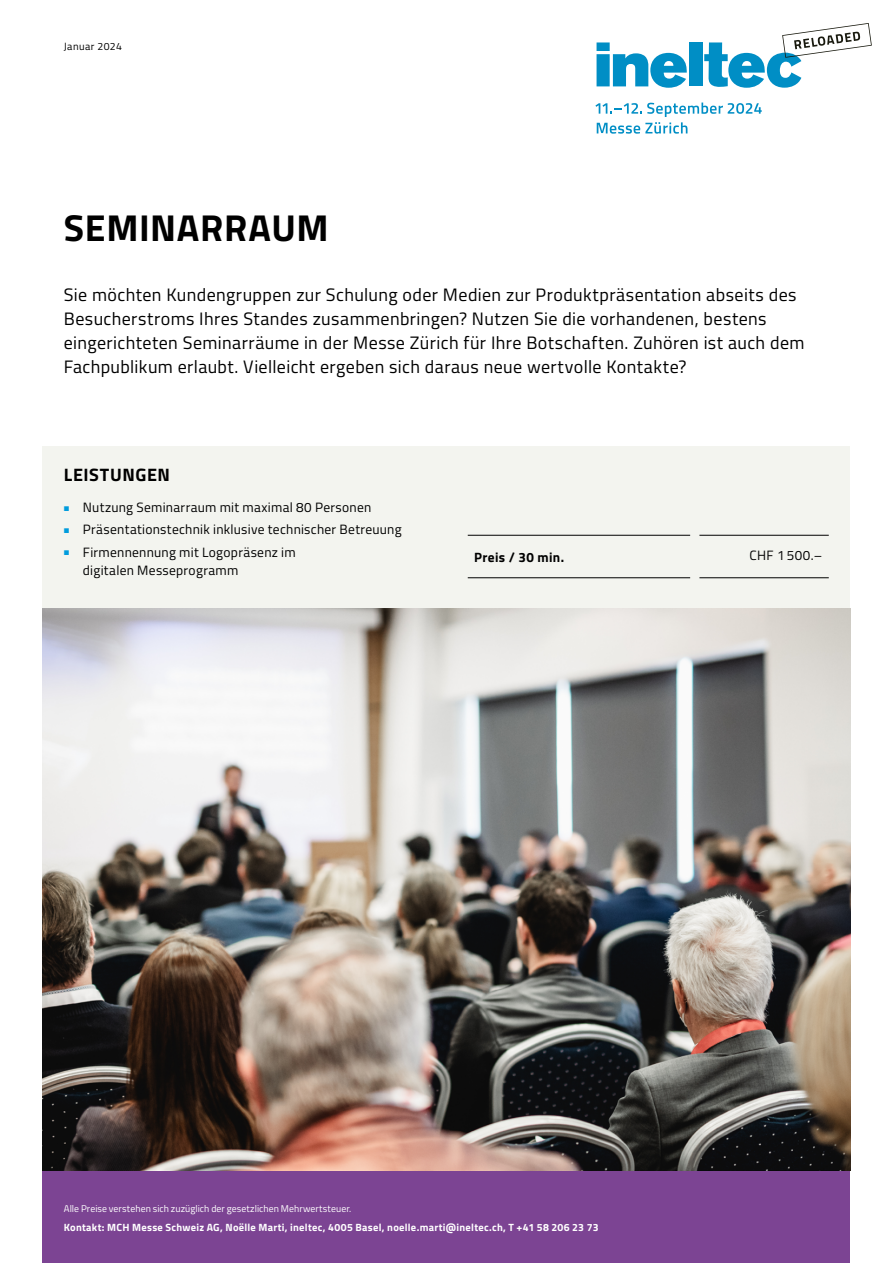
<style>
.page{position:relative;width:893px;height:1263px;background:#fff}
.page>*{position:absolute;margin:0;border:0;box-sizing:border-box;transform-origin:0 0}
.t1{font:700 37.5px "Titillium";letter-spacing:.015em;color:#000}
.t2{font:18px/24px "Titillium";letter-spacing:.02em;color:#000}
.t3{font:700 18px "Titillium";letter-spacing:.035em;color:#000}
.t4{font:13.5px/22.2px "Titillium";letter-spacing:.02em;color:#000}
.t5{font:700 13.5px "Titillium";letter-spacing:.03em;color:#000}
.t6{font:700 10.5px "Titillium";letter-spacing:.025em;color:#fff}
.t7{font:10.5px "Titillium";letter-spacing:.04em;color:#000}
.t8{font:9.75px "Titillium";letter-spacing:.005em;color:#fff}
</style>
<div class="page">
<svg style="left:597px;top:42px;width:90px;height:46px"></svg>
<div style="left:689px;top:42px;width:13px;height:44px;background:#008ec5"></div>
<svg style="left:595px;top:103px;width:167px;height:31px"></svg>
<svg style="left:704px;top:23px;width:168px;height:65px"></svg>
<div style="left:43px;top:1171px;width:807px;height:92px;background:#7c4493"></div>
<div style="left:43px;top:446px;width:807px;height:162px;background:#f3f4ef"></div>
<img style="left:43px;top:608px;width:807px;height:563px">
<hr style="left:468px;top:535px;width:222px;height:1px;background:#000">
<hr style="left:699px;top:535px;width:130px;height:1px;background:#000">
<hr style="left:468px;top:577px;width:222px;height:1px;background:#000">
<hr style="left:699px;top:577px;width:130px;height:1px;background:#000">
<p class="t7" style="left:64px;top:39px;width:60px">Januar 2024</p>
<h1 class="t1" style="left:64px;top:199px;width:266px">SEMINARRAUM</h1>
<p class="t2" style="left:64px;top:281px;width:742px">Sie möchten Kundengruppen zur Schulung oder Medien zur Produktpräsentation abseits des Besucherstroms Ihres Standes zusammenbringen? Nutzen Sie die vorhandenen, bestens eingerichteten Seminarräume in der Messe Zürich für Ihre Botschaften. Zuhören ist auch dem Fachpublikum erlaubt. Vielleicht ergeben sich daraus neue wertvolle Kontakte?</p>
<p class="t3" style="left:64px;top:461px;width:108px">LEISTUNGEN</p>
<p class="t4" style="left:83px;top:495px;width:320px">Nutzung Seminarraum mit maximal 80 Personen<br>Präsentationstechnik inklusive technischer Betreuung<br>Firmennennung mit Logopräsenz im</p>
<p class="t4" style="left:83px;top:558px;width:157px">digitalen Messeprogramm</p>
<p class="t5" style="left:474px;top:546px;width:92px">Preis / 30 min.</p>
<p class="t4" style="left:749px;top:544px;width:75px">CHF 1 500.–</p>
<p class="t8" style="left:64px;top:1201px;width:289px">Alle Preise verstehen sich zuzüglich der gesetzlichen Mehrwertsteuer.</p>
<p class="t6" style="left:64px;top:1219px;width:536px">Kontakt: MCH Messe Schweiz AG, Noëlle Marti, ineltec, 4005 Basel, noelle.marti@ineltec.ch, T +41 58 206 23 73</p>
</div>
